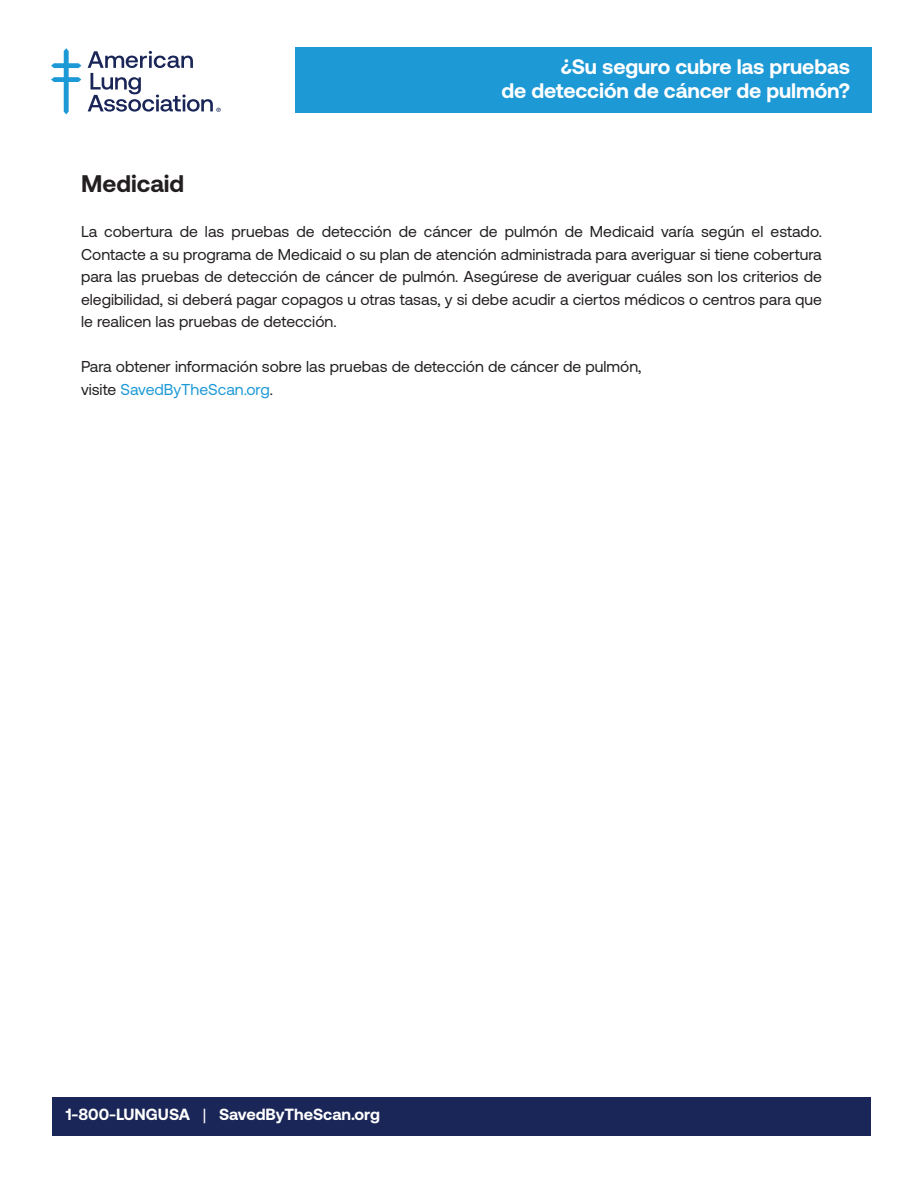
<style>
.page{position:relative;width:918px;height:1188px;background:#fff}
.page>*{position:absolute;margin:0;border:0;box-sizing:border-box;transform-origin:0 0}
.t1{font:700 24px "Aeonik";color:#231f20}
.t2{font:700 21px/24px "Aeonik";letter-spacing:-.005em;color:#fff;text-align:right}
.t3{font:700 16.2px "Aeonik";color:#fff}
.t4{font:15.75px/22.5px "Aeonik";color:#231f20;text-align:justify}
.s1{color:#1d99d6}
.s2{font-weight:400}
</style>
<div class="page">
<div style="left:52px;top:1097px;width:819px;height:38px;background:#1a2657"></div>
<div style="left:295px;top:47px;width:576px;height:65px;background:#1d99d6"></div>
<svg style="left:51px;top:48px;width:30px;height:66px"></svg>
<svg style="left:88px;top:51px;width:133px;height:61px"></svg>
<h2 class="t2" style="left:502px;top:55px;width:350px">¿Su seguro cubre las pruebas<br>de detección de cáncer de pulmón?</h2>
<h1 class="t1" style="left:81px;top:170px;width:105px">Medicaid</h1>
<p class="t4" style="left:81px;top:220px;width:742px">La cobertura de las pruebas de detección de cáncer de pulmón de Medicaid varía según el estado.<br>Contacte a su programa de Medicaid o su plan de atención administrada para averiguar si tiene cobertura para las pruebas de detección de cáncer de pulmón. Asegúrese de averiguar cuáles son los criterios de elegibilidad, si deberá pagar copagos u otras tasas, y si debe acudir a ciertos médicos o centros para que le realicen las pruebas de detección.</p>
<p class="t4" style="left:81px;top:356px;width:562px">Para obtener información sobre las pruebas de detección de cáncer de pulmón, visite <span class="s1">SavedByTheScan.org</span>.</p>
<p class="t3" style="left:66px;top:1105px;width:316px">1-800-LUNGUSA <span class="s2">|</span> SavedByTheScan.org</p>
</div>
